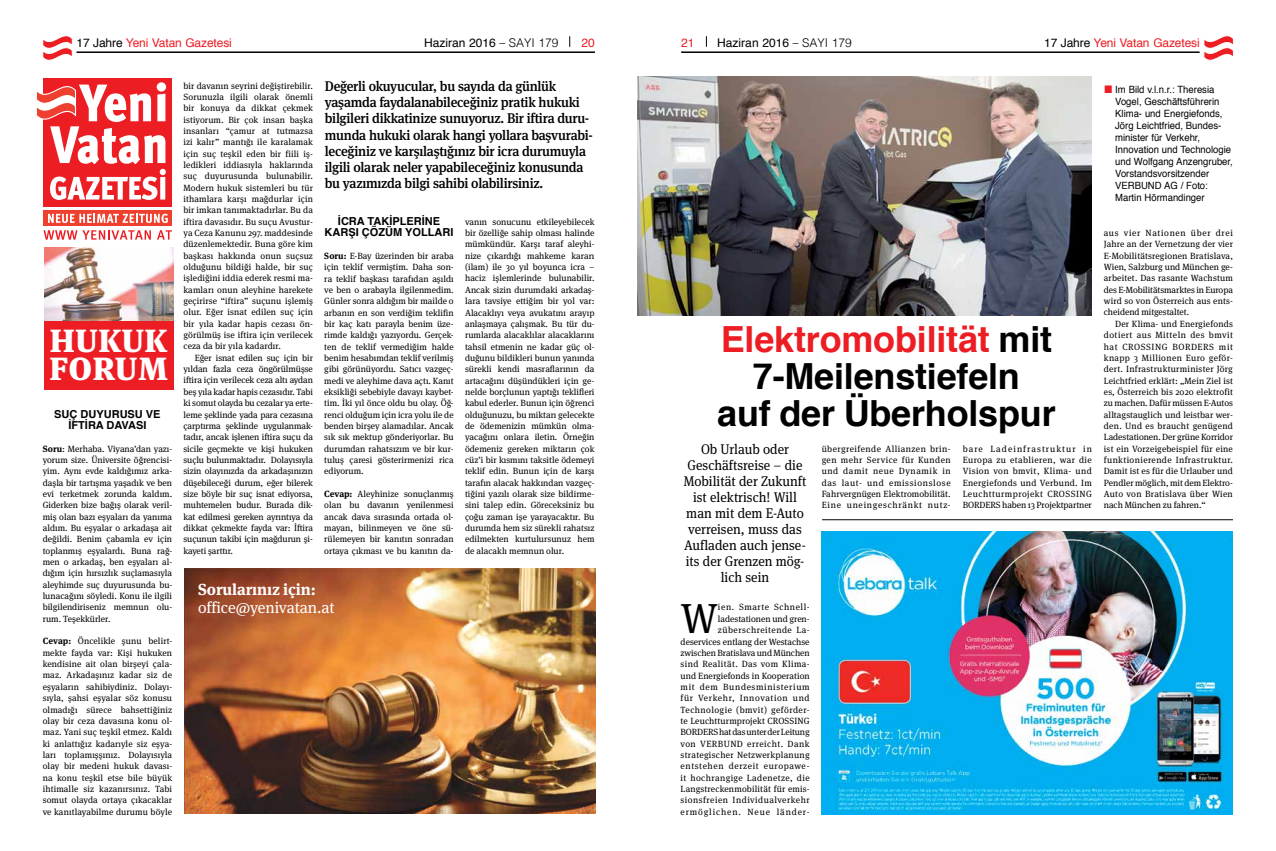
<style>
.page{position:relative;width:1276px;height:851px;background:#fff}
.page>*{position:absolute;margin:0;border:0;box-sizing:border-box;transform-origin:0 0}
.t1{font:41.9px "Meta Serif Pro";color:#000}
.t2{font:700 36px/37px "Helvetica";letter-spacing:-.005em;color:#000;text-align:center}
.t3{font:900 32px/28px "Meta Serif Pro";letter-spacing:.01em;color:#fff}
.t4{font:16px "Meta Serif Pro";letter-spacing:-.005em;color:#fff}
.t5{font:700 16px "Meta Serif Pro";letter-spacing:-.005em;color:#fff}
.t6{font:500 14px/16px "Meta Serif Pro";letter-spacing:-.02em;color:#000;scale:.95 1}
.t7{font:14px/16px "Meta Serif Pro";color:#000;text-align:center;scale:.95 1}
.t8{font:12px "Helvetica";letter-spacing:-.01em;color:#ed1d24}
.t9{font:12px "Helvetica";color:#000}
.t10{font:700 11px "Helvetica";color:#000}
.t11{font:10px/12px "Helvetica";color:#000;scale:.95 1}
.t12{font:9px/11.3px "Meta Serif Pro";letter-spacing:.01em;color:#000;text-align:justify}
.t13{font:9px/11.3px "Meta Serif Pro";letter-spacing:.035em;color:#000;text-align:right}
.s1{color:#000}
.s2{font-family:"Meta Serif Pro";font-style:italic}
.s3{font-weight:300}
.s4{font-weight:700}
.s5{color:#ed1d24}
.s6{font-family:"Impact";font-size:16px;color:#ed1d24}
</style>
<div class="page">
<hr style="left:77px;top:51px;width:518px;height:2px;background:#000">
<hr style="left:681px;top:51px;width:518px;height:2px;background:#000">
<svg style="left:42px;top:35px;width:31px;height:26px"></svg>
<svg style="left:1204px;top:35px;width:29px;height:26px"></svg>
<img style="left:184px;top:568px;width:411px;height:245px">
<img style="left:44px;top:247px;width:129px;height:74px">
<div style="left:44px;top:321px;width:130px;height:68px;background:#ed1d24"></div>
<div style="left:44px;top:78px;width:128px;height:129px;background:#ed1d24"></div>
<svg style="left:43px;top:230px;width:108px;height:10px"></svg>
<svg style="left:157px;top:230px;width:15px;height:9px"></svg>
<div style="left:44px;top:211px;width:128px;height:15px;background:#ef402f"></div>
<svg style="left:48px;top:214px;width:120px;height:9px"></svg>
<svg style="left:36px;top:78px;width:130px;height:122px"></svg>
<img style="left:637px;top:77px;width:455px;height:238px">
<img style="left:821px;top:531px;width:412px;height:283px">
<hr style="left:822px;top:519px;width:411px;height:1px;background:#000">
<h3 class="t8" style="left:77px;top:33px;width:157px"><span class="s1">17 Jahre</span> Yeni Vatan Gazetesi</h3>
<h3 class="t9" style="left:424px;top:33px;width:136px">Haziran 2016 <span class="s2">–</span> <span class="s3">SAYI 179</span></h3>
<h3 class="t8" style="left:581px;top:33px;width:15px">20</h3>
<h3 class="t8" style="left:681px;top:33px;width:15px">21</h3>
<h3 class="t9" style="left:717px;top:33px;width:136px">Haziran 2016 <span class="s2">–</span> <span class="s3">SAYI 179</span></h3>
<h3 class="t8" style="left:1044px;top:33px;width:157px"><span class="s1">17 Jahre</span> Yeni Vatan Gazetesi</h3>
<h3 class="t3" style="left:50px;top:324px;width:120px">HUKUK<br>FORUM</h3>
<p class="t10" style="left:54px;top:405px;width:35px">SUÇ DUYURUSU</p>
<p class="t10" style="left:146px;top:405px;width:8px">VE</p>
<p class="t10" style="left:68px;top:416px;width:46px">İFTİRA DAVASI</p>
<p class="t12" style="left:43px;top:442px;width:131px"><span class="s4">Soru</span>: Merhaba. Viyana’dan yazı&shy;yorum size. Üniversite öğrencisi&shy;yim. Aynı evde kaldığımız arka&shy;daşla bir tartışma yaşadık ve ben evi terketmek zorunda kaldım.<br>Giderken bize bağış olarak veril&shy;miş olan bazı eşyaları da yanıma aldım. Bu eşyalar o arkadaşa ait değildi. Benim çabamla ev için toplanmış eşyalardı. Buna rağ&shy;men o arkadaş, ben eşyaları al&shy;dığım için hırsızlık suçlamasıyla aleyhimde suç duyurusunda bu&shy;lunacağını söyledi. Konu ile ilgili bilgilendiriseniz memnun olu&shy;rum. Teşekkürler.</p>
<p class="t12" style="left:43px;top:635px;width:131px"><span class="s4">Cevap:</span> Öncelikle şunu belirt&shy;mekte fayda var: Kişi hukuken kendisine ait olan birşeyi çala&shy;maz. Arkadaşınız kadar siz de eşyaların sahibiydiniz. Dolayı&shy;sıyla, şahsi eşyalar söz konusu olmadığı sürece bahsettiğiniz olay bir ceza davasına konu ol&shy;maz. Yani suç teşkil etmez. Kaldı ki anlattığız kadarıyle siz eşya&shy;ları toplamışşınız. Dolayısıyla olay bir medeni hukuk davası&shy;na konu teşkil etse bile büyük ihtimalle siz kazanırsınız. Tabi somut olayda ortaya çıkacaklar ve kanıtlayabilme durumu böyle</p>
<p class="t12" style="left:183px;top:79px;width:131px">bir davanın seyrini değiştirebilir.<br>Sorunuzla ilgili olarak önemli bir konuya da dikkat çekmek istiyorum. Bir çok insan başka insanları “çamur at tutmazsa izi kalır” mantığı ile karalamak için suç teşkil eden bir fiili iş&shy;ledikleri iddiasıyla haklarında suç duyurusunda bulunabilir.<br>Modern hukuk sistemleri bu tür ithamlara karşı mağdurlar için bir imkan tanımaktadırlar. Bu da iftira davasıdır. Bu suçu Avustur&shy;ya Ceza Kanunu 297. maddesinde düzenlemektedir. Buna göre kim başkası hakkında onun suçsuz olduğunu bildiği halde, bir suç işlediğini iddia ederek resmi ma&shy;kamları onun aleyhine harekete geçirirse “iftira” suçunu işlemiş olur. Eğer isnat edilen suç için bir yıla kadar hapis cezası ön&shy;görülmüş ise iftira için verilecek ceza da bir yıla kadardır.</p>
<p class="t12" style="left:183px;top:351px;width:131px;text-indent:11px">Eğer isnat edilen suç için bir yıldan fazla ceza öngörülmüşse iftira için verilecek ceza altı aydan beş yıla kadar hapis cezasıdır. Tabi ki somut olayda bu cezalar ya erte&shy;leme şeklinde yada para cezasına çarptırma şeklinde uygulanmak&shy;tadır, ancak işlenen iftira suçu da sicile geçmekte ve kişi hukuken suçlu bulunmaktadır. Dolayısıyla sizin olayınızda da arkadaşınızın düşebileceği durum, eğer bilerek size böyle bir suç isnat ediyorsa, muhtemelen budur. Burada dik&shy;kat edilmesi gereken ayrıntıya da dikkat çekmekte fayda var: İftira suçunun takibi için mağdurun şi&shy;kayeti şarttır.</p>
<p class="t6" style="left:325px;top:78px;width:284px">Değerli okuyucular, bu sayıda da günlük yaşamda faydalanabileceğiniz pratik hukuki bilgileri dikkatinize sunuyoruz. Bir iftira duru&shy;munda hukuki olarak hangi yollara başvurabi&shy;leceğiniz ve karşılaştığınız bir icra durumuyla ilgili olarak neler yapabileceğiniz konusunda bu yazımızda bilgi sahibi olabilirsiniz.</p>
<p class="t10" style="left:338px;top:212px;width:38px">İCRA TAK</p>
<p class="t10" style="left:389px;top:212px;width:12px">İPLER</p>
<p class="t10" style="left:422px;top:212px;width:12px">İNE</p>
<p class="t10" style="left:325px;top:223px;width:8px">KARŞI</p>
<p class="t10" style="left:362px;top:223px;width:9px">ÇÖZÜM</p>
<p class="t10" style="left:405px;top:223px;width:8px">YOLLARI</p>
<p class="t12" style="left:324px;top:249px;width:131px"><span class="s4">Soru:</span> E-Bay üzerinden bir araba için teklif vermiştim. Daha son&shy;ra teklif başkası tarafıdan aşıldı ve ben o arabayla ilgilenmedim.<br>Günler sonra aldığım bir mailde o arbanın en son verdiğim teklifin bir kaç katı parayla benim üze&shy;rimde kaldığı yazıyordu. Gerçek&shy;ten de teklif vermediğim halde benim hesabımdan teklif verilmiş gibi görünüyordu. Satıcı vazgeç&shy;medi ve aleyhime dava açtı. Kanıt eksikliği sebebiyle davayı kaybet&shy;tim. İki yıl önce oldu bu olay. Öğ&shy;renci olduğum için icra yolu ile de benden birşey alamadılar. Ancak sık sık mektup gönderiyorlar. Bu durumdan rahatsızım ve bir kur&shy;tuluş çaresi gösterirmenizi rica ediyorum.</p>
<p class="t12" style="left:324px;top:487px;width:131px"><span class="s4">Cevap:</span> Aleyhinize sonuçlanmış olan bu davanın yenilenmesi ancak dava sırasında ortada ol&shy;mayan, bilinmeyen ve öne sü&shy;rülemeyen bir kanıtın sonradan ortaya çıkması ve bu kanıtın da-</p>
<p class="t12" style="left:465px;top:215px;width:131px">vanın sonucunu etkileyebilecek bir özelliğe sahip olması halinde mümkündür. Karşı taraf aleyhi&shy;nize çıkardığı mahkeme kararı (ilam) ile 30 yıl boyunca icra – haciz işlemlerinde bulunabilir.<br>Ancak sizin durumdaki arkadaş&shy;lara tavsiye ettiğim bir yol var:<br>Alacaklıyı veya avukatını arayıp anlaşmaya çalışmak. Bu tür du&shy;rumlarda alacaklılar alacaklarını tahsil etmenin ne kadar güç ol&shy;duğunu bildikleri bunun yanında sürekli kendi masraflarının da artacağını düşündükleri için ge&shy;nelde borçlunun yaptığı teklifleri kabul ederler. Bunun için öğrenci olduğunuzu, bu miktarı gelecekte de ödemenizin mümkün olma&shy;yacağını onlara iletin. Örneğin ödemeniz gereken miktarın çok cüz’i bir kısmını taksitle ödemeyi teklif edin. Bunun için de karşı tarafın alacak hakkından vazgeç&shy;tiğini yazılı olarak size bildirme&shy;sini talep edin. Göreceksiniz bu çoğu zaman işe yarayacaktır. Bu durumda hem siz sürekli rahatsız edilmekten kurtulursunuz hem de alacaklı memnun olur.</p>
<h3 class="t5" style="left:198px;top:576px;width:119px">Sorularınız için:</h3>
<h3 class="t4" style="left:198px;top:595px;width:138px">office@yenivatan.at</h3>
<h2 class="t2" style="left:717px;top:321px;width:340px"><span class="s5">ELEKTROMOBILITÄT</span> MIT<br>7-MEILENSTIEFELN<br>AUF DER ÜBERHOLSPUR</h2>
<h3 class="t7" style="left:684px;top:440px;width:130px">Ob Urlaub oder<br>Geschäftsreise – die<br>Mobilität der Zukunft ist elektrisch! Will man mit dem E-Auto verreisen, muss das<br>Aufladen auch jense&shy;its der Grenzen mög&shy;lich sein</h3>
<p class="t12" style="left:821px;top:442px;width:131px">übergreifende Allianzen brin&shy;gen mehr Service für Kunden und damit neue Dynamik in das laut- und emissionslose Fahrvergnügen Elektromobilität.<br>Eine uneingeschränkt nutz-</p>
<p class="t12" style="left:962px;top:442px;width:131px">bare Ladeinfrastruktur in Europa zu etablieren, war die Vision von bmvit, Klima- und Energiefonds und Verbund. Im Leuchtturmprojekt CROSSING BORDERS haben 13 Projektpartner</p>
<p class="t13" style="left:680px;top:601px;width:131px">ien. Smarte Schnell&shy;ladestationen und gren&shy;züberschreitende La&shy;deservices entlang der Westachse zwischen Bratislava und München sind Realität. Das vom Klima&shy;und Energiefonds in Kooperation mit dem Bundesministerium für Verkehr, Innovation und<br>Technologie (bmvit) geförder&shy;te Leuchtturmprojekt CROSSING<br>BORDERS hat das unter der Leitung von VERBUND erreicht. Dank strategischer Netzwerkplanung entstehen derzeit europawe&shy;it hochrangige Ladenetze, die<br>Langstreckenmobilität für emis&shy;sionsfreien Individualverkehr ermöglichen. Neue länder-</p>
<h1 class="t1" style="left:680px;top:588px;width:39px">W</h1>
<p class="t11" style="left:1115px;top:84px;width:125px;text-indent:-11px"><span class="s6">■</span> Im Bild v.l.n.r.: Theresia<br>Vogel, Geschäftsführerin<br>Klima- und Energiefonds,<br>Jörg Leichtfried, Bundes&shy;minister für Verkehr,<br>Innovation und Technologie und Wolfgang Anzengruber,<br>Vorstandsvorsitzender<br>VERBUND AG / Foto:<br>Martin Hörmandinger</p>
<p class="t12" style="left:1104px;top:227px;width:131px">aus vier Nationen über drei Jahre an der Vernetzung der vier E-Mobilitätsregionen Bratislava, Wien, Salzburg und München ge&shy;arbeitet. Das rasante Wachstum des E-Mobilitätsmarktes in Europa wird so von Österreich aus ents&shy;cheidend mitgestaltet.</p>
<p class="t12" style="left:1104px;top:317px;width:131px;text-indent:11px">Der Klima- und Energiefonds dotiert aus Mitteln des bmvit hat CROSSING BORDERS mit knapp 3 Millionen Euro geför&shy;dert. Infrastrukturminister Jörg Leichtfried erklärt: „Mein Ziel ist es, Österreich bis 2020 elektrofit zu machen. Dafür müssen E-Autos alltagstauglich und leistbar wer&shy;den. Und es braucht genügend Ladestationen. Der grüne Korridor ist ein Vorzeigebeispiel für eine funktionierende Infrastruktur.<br>Damit ist es für die Urlauber und Pendler möglich, mit dem Elektro-Auto von Bratislava über Wien nach München zu fahren.“</p>
</div>
